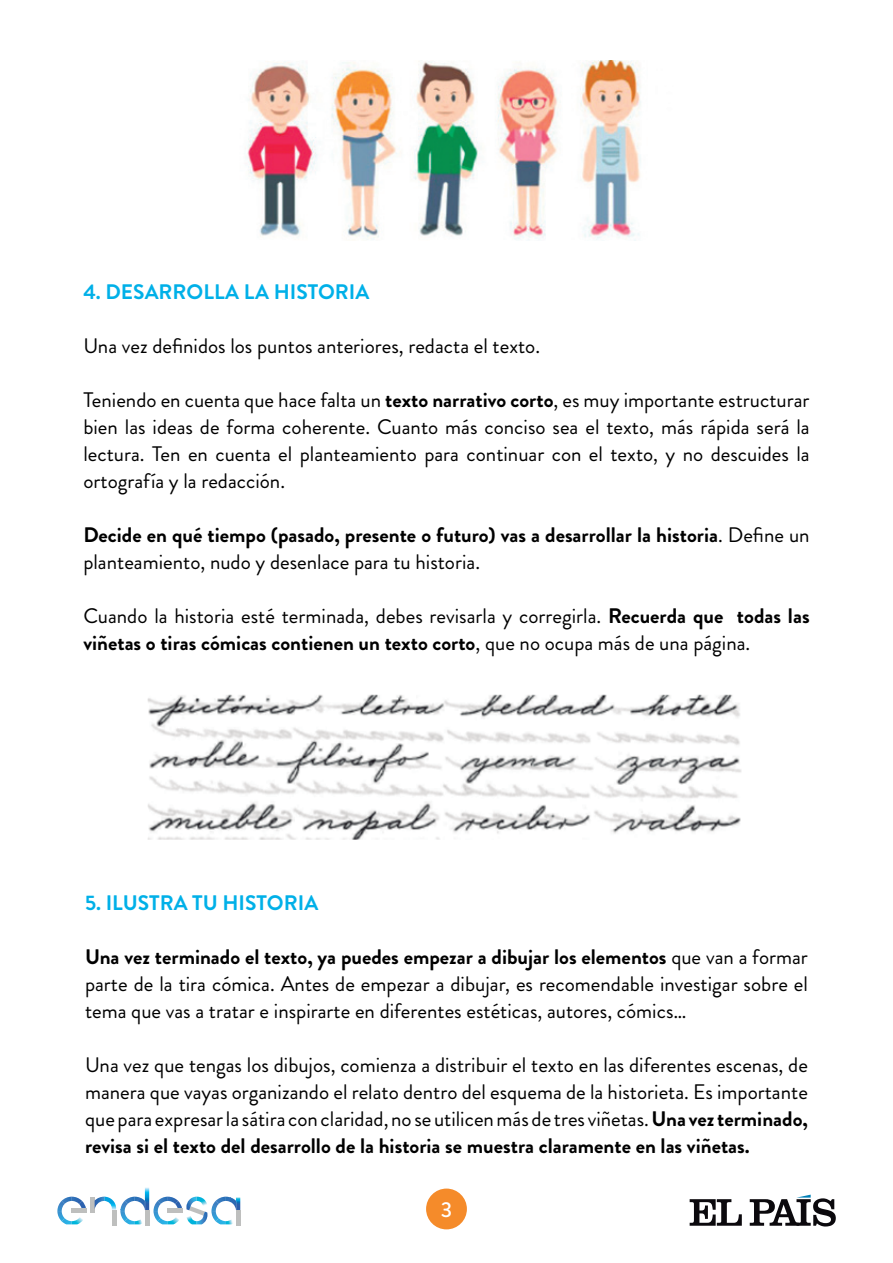
<style>
.page{position:relative;width:893px;height:1263px;background:#fff}
.page>*{position:absolute;margin:0;border:0;box-sizing:border-box;transform-origin:0 0}
.t1{font:500 21.6px "Brandon Grotesque";color:#fff}
.t2{font:21px/27px "Brandon Grotesque";color:#000;text-align:justify}
.t3{font:700 21px/27px "Brandon Grotesque";color:#000}
.t4{font:700 21px "Brandon Grotesque";color:#00b0e8}
.s1{font-weight:700}
.s2{font-weight:400}
</style>
<div class="page">
<svg style="left:690px;top:1199px;width:52px;height:27px"></svg>
<svg style="left:750px;top:1194px;width:86px;height:32px"></svg>
<div style="left:90px;top:1198px;width:5px;height:15px;background:#bebfbe"></div>
<hr style="left:112px;top:1210px;width:4px;height:15px;background:#bebfbe">
<hr style="left:236px;top:1210px;width:4px;height:15px;background:#bebfbe">
<svg style="left:57px;top:1197px;width:29px;height:27px"></svg>
<div style="left:71px;top:1208px;width:15px;height:5px;background:#bebfbe"></div>
<svg style="left:153px;top:1197px;width:87px;height:27px"></svg>
<div style="left:167px;top:1208px;width:15px;height:5px;background:#bebfbe"></div>
<hr style="left:145px;top:1210px;width:4px;height:15px;background:#bebfbe">
<img style="left:145px;top:1187px;width:4px;height:23px">
<svg style="left:95px;top:1197px;width:51px;height:27px"></svg>
<div style="left:426px;top:1188px;width:41px;height:41px;background:#f58b2a;border-radius:50%"></div>
<img style="left:147px;top:694px;width:594px;height:146px">
<img style="left:247px;top:60px;width:394px;height:181px">
<p class="t4" style="left:83px;top:277px;width:288px">4. DESARROLLA LA HISTORIA</p>
<p class="t2" style="left:83px;top:332px;width:458px">Una vez definidos los puntos anteriores, redacta el texto.</p>
<p class="t2" style="left:83px;top:386px;width:728px">Teniendo en cuenta que hace falta un <span class="s1">texto narrativo corto</span>, es muy importante estructurar bien las ideas de forma coherente. Cuanto más conciso sea el texto, más rápida será la lectura. Ten en cuenta el planteamiento para continuar con el texto, y no descuides la ortografía y la redacción.</p>
<p class="t3" style="left:83px;top:521px;width:728px">Decide en qué tiempo (pasado, presente o futuro) vas a desarrollar la historia<span class="s2">. Define un planteamiento, nudo y desenlace para tu historia.</span></p>
<p class="t2" style="left:83px;top:602px;width:728px">Cuando la historia esté terminada, debes revisarla y corregirla. <span class="s1">Recuerda que todas las viñetas o tiras cómicas contienen un texto corto</span>, que no ocupa más de una página.</p>
<p class="t4" style="left:85px;top:888px;width:235px">5. ILUSTRA TU HISTORIA</p>
<p class="t2" style="left:85px;top:943px;width:724px"><span class="s1">Una vez terminado el texto, ya puedes empezar a dibujar los elementos</span> que van a formar parte de la tira cómica. Antes de empezar a dibujar, es recomendable investigar sobre el tema que vas a tratar e inspirarte en diferentes estéticas, autores, cómics…</p>
<p class="t2" style="left:85px;top:1051px;width:724px">Una vez que tengas los dibujos, comienza a distribuir el texto en las diferentes escenas, de manera que vayas organizando el relato dentro del esquema de la historieta. Es importante que para expresar la sátira con claridad, no se utilicen más de tres viñetas. <span class="s1">Una vez terminado, revisa si el texto del desarrollo de la historia se muestra claramente en las viñetas.</span></p>
<p class="t1" style="left:441px;top:1194px;width:13px">3</p>
</div>
